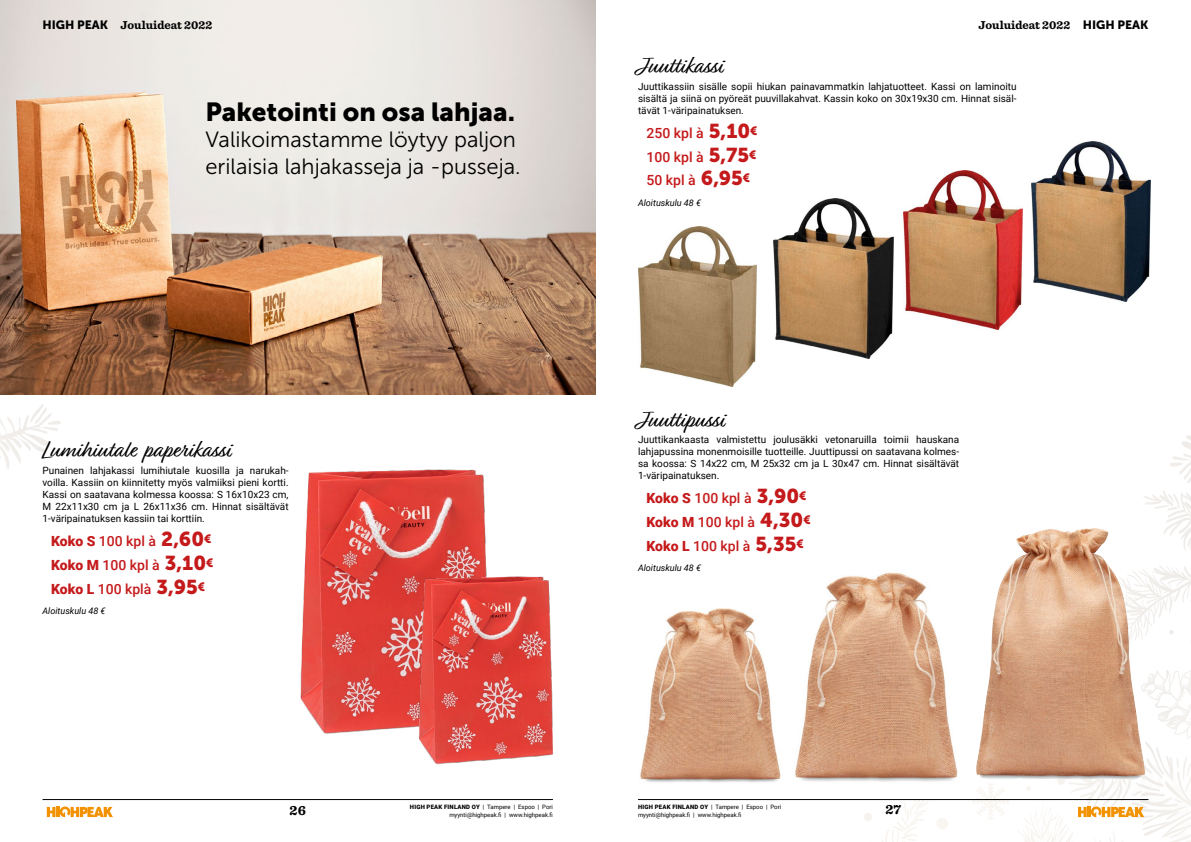
<style>
.page{position:relative;width:1191px;height:842px;background:#fff}
.page>*{position:absolute;margin:0;border:0;box-sizing:border-box;transform-origin:0 0}
.t1{font:26px "Museo Sans 900";color:#000}
.t2{font:24px "Relation";color:#000}
.t3{font:22px/26.4px "Museo Sans 300";color:#000}
.t4{font:500 14px/23.8px "Roboto";color:#c51a1b}
.t5{font:700 14px "Sentinel";color:#000}
.t6{font:700 12px "Sentinel";color:#000}
.t7{font:10px/12px "Roboto";color:#000;text-align:justify}
.t8{font:italic 9px "Roboto";color:#000}
.t9{font:6px/8px "Roboto";color:#000;text-align:right}
.s1{font-family:"Museo Sans 900";font-weight:400}
.s2{font-weight:900}
.s3{font-family:"Museo Sans 900";font-weight:400;font-size:20px}
</style>
<div class="page">
<svg style="left:0;top:394px;width:446px;height:75px"></svg>
<svg style="left:972px;top:783px;width:22px;height:37px"></svg>
<svg style="left:937px;top:818px;width:11px;height:11px"></svg>
<svg style="left:862px;top:800px;width:67px;height:42px"></svg>
<svg style="left:828px;top:141px;width:363px;height:409px"></svg>
<img style="left:0;top:0;width:595px;height:394px">
<img style="left:287px;top:454px;width:199px;height:280px">
<img style="left:381px;top:564px;width:172px;height:200px">
<img style="left:975px;top:528px;width:170px;height:251px">
<img style="left:795px;top:572px;width:163px;height:210px">
<img style="left:640px;top:608px;width:140px;height:175px">
<img style="left:638px;top:227px;width:119px;height:159px">
<img style="left:774px;top:199px;width:119px;height:159px">
<img style="left:1031px;top:142px;width:119px;height:159px">
<img style="left:903px;top:170px;width:119px;height:160px">
<hr style="left:638px;top:799px;width:510px;height:1px;background:#000">
<hr style="left:43px;top:799px;width:510px;height:1px;background:#000">
<svg style="left:1016px;top:565px;width:175px;height:277px"></svg>
<svg style="left:47px;top:806px;width:66px;height:11px"></svg>
<p class="t6" style="left:43px;top:16px;width:171px"><span class="s1">HIGH PEAK</span> Jouluideat 2022</p>
<p class="t6" style="left:978px;top:16px;width:171px">Jouluideat 2022 <span class="s1">HIGH PEAK</span></p>
<h1 class="t1" style="left:205px;top:97px;width:311px">Paketointi on osa lahjaa.</h1>
<h3 class="t3" style="left:205px;top:127px;width:317px">Valikoimastamme löytyy paljon erilaisia lahjakasseja ja -pusseja.</h3>
<h2 class="t2" style="left:43px;top:436px;width:189px">Lumihiutale paperikassi</h2>
<p class="t7" style="left:43px;top:464px;width:248px">Punainen lahjakassi lumihiutale kuosilla ja narukah&shy;voilla. Kassiin on kiinnitetty myös valmiiksi pieni kortti.<br>Kassi on saatavana kolmessa koossa: S 16x10x23 cm, M 22x11x30 cm ja L 26x11x36 cm. Hinnat sisältävät 1-väripainatuksen kassiin tai korttiin.</p>
<h3 class="t4" style="left:51px;top:528px;width:164px"><span class="s2">Koko S</span> 100 kpl à <span class="s3">2,60</span><sup>€<br></sup><span class="s2">Koko M</span> 100 kpl à <span class="s3">3,10</span><sup>€<br></sup><span class="s2">Koko L</span> 100 kplà <span class="s3">3,95</span><sup>€</sup></h3>
<p class="t8" style="left:43px;top:604px;width:65px">Aloituskulu 48 €</p>
<h2 class="t2" style="left:638px;top:52px;width:86px">Juuttikassi</h2>
<p class="t7" style="left:638px;top:80px;width:380px">Juuttikassiin sisälle sopii hiukan painavammatkin lahjatuotteet. Kassi on laminoitu sisältä ja siinä on pyöreät puuvillakahvat. Kassin koko on 30x19x30 cm. Hinnat sisäl&shy;tävät 1-väripainatuksen.</p>
<h3 class="t4" style="left:646px;top:120px;width:112px;text-align:justify">250 kpl à <span class="s3">5,10</span><sup>€ </sup>100 kpl à <span class="s3">5,75</span><sup>€ </sup>50 kpl à <span class="s3">6,95</span><sup>€</sup></h3>
<p class="t8" style="left:638px;top:196px;width:64px">Aloituskulu 48 €</p>
<h2 class="t2" style="left:638px;top:405px;width:88px">Juuttipussi</h2>
<p class="t7" style="left:638px;top:433px;width:323px">Juuttikankaasta valmistettu joulusäkki vetonaruilla toimii hauskana lahjapussina monenmoisille tuotteille. Juuttipussi on saatavana kolmes&shy;sa koossa: S 14x22 cm, M 25x32 cm ja L 30x47 cm. Hinnat sisältävät 1-väripainatuksen.</p>
<h3 class="t4" style="left:646px;top:486px;width:165px"><span class="s2">Koko S</span> 100 kpl à <span class="s3">3,90</span><sup>€<br></sup><span class="s2">Koko M</span> 100 kpl à <span class="s3">4,30</span><sup>€<br></sup><span class="s2">Koko L</span> 100 kpl à <span class="s3">5,35</span><sup>€</sup></h3>
<p class="t8" style="left:638px;top:562px;width:64px">Aloituskulu 48 €</p>
<p class="t9" style="left:410px;top:803px;width:144px"><span class="s2">HIGH PEAK FINLAND OY</span> | Tampere | Espoo | Pori myynti@highpeak.fi | www.highpeak.fi</p>
<p class="t9" style="left:638px;top:803px;width:145px;text-align:left"><span class="s2">HIGH PEAK FINLAND OY</span> | Tampere | Espoo | Pori myynti@highpeak.fi | www.highpeak.fi</p>
<h3 class="t5" style="left:289px;top:799px;width:18px">26</h3>
<h3 class="t5" style="left:885px;top:798px;width:17px">27</h3>
</div>
